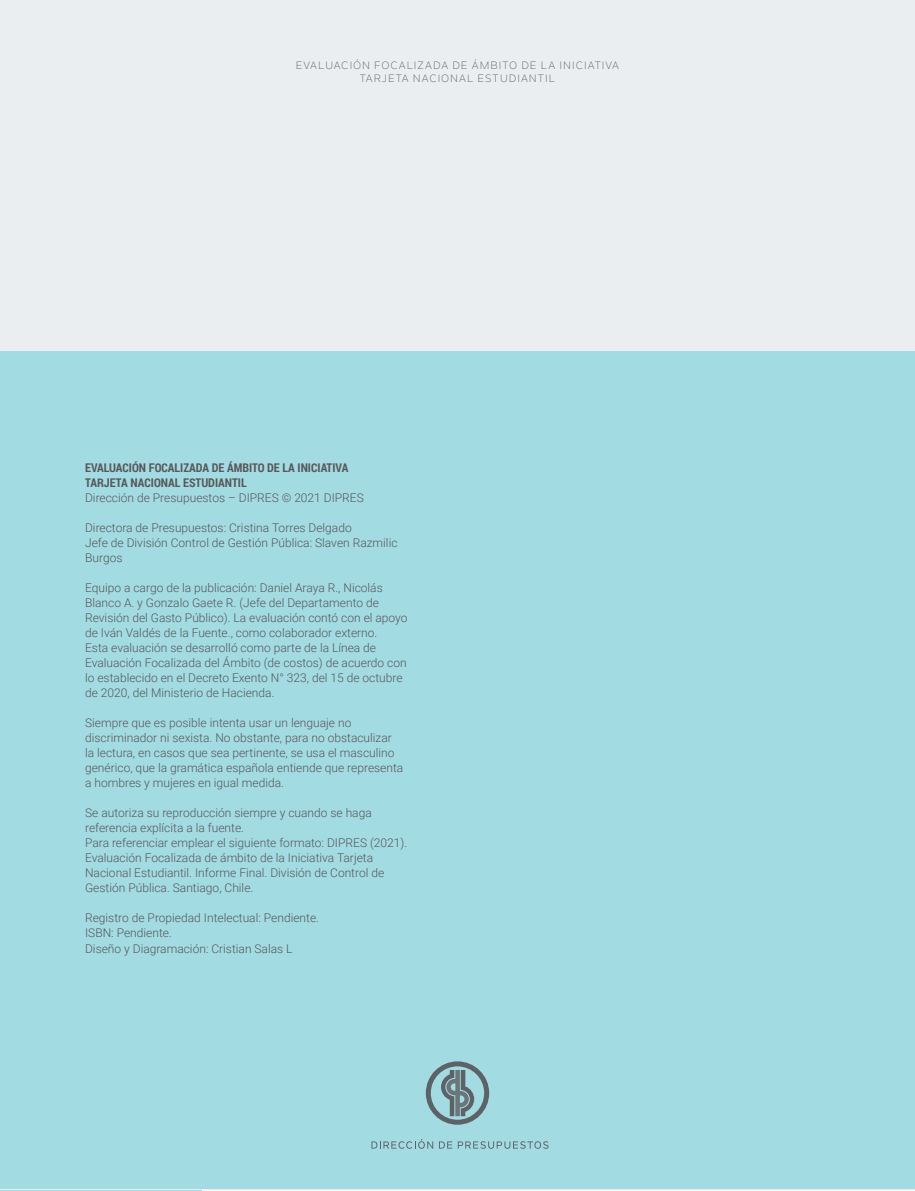
<style>
.page{position:relative;width:915px;height:1191px;background:#fff}
.page>*{position:absolute;margin:0;border:0;box-sizing:border-box;transform-origin:0 0}
.texto_tabla{font:300 12px/15px "Roboto";color:#57585a}
.titulo_tabla{font:700 12px "Roboto Condensed";color:#57585a}
.t1{font:10.5px "Nolan Next";letter-spacing:.1em;color:#57585a}
</style>
<div class="page">
<div style="left:0;top:0;width:914px;height:1189px;background:#ebeef1"></div>
<div style="left:0;top:351px;width:914px;height:838px;background:#a3dbe2"></div>
<svg style="left:371px;top:1139px;width:62px;height:9px"></svg>
<svg style="left:439px;top:1141px;width:109px;height:7px"></svg>
<svg style="left:425px;top:1061px;width:64px;height:63px"></svg>
<hr style="left:914px;top:0;width:1px;height:1189px;background:#ebeef1">
<hr style="left:914px;top:351px;width:1px;height:838px;background:#a3dbe2">
<p class="t1" style="left:296px;top:59px;width:325px">EVALUACIÓN FOCALIZADA DE ÁMBITO DE LA INICIATIVA</p>
<p class="t1" style="left:360px;top:72px;width:196px">TARJETA NACIONAL ESTUDIANTIL</p>
<p class="titulo_tabla" style="left:85px;top:459px;width:265px">EVALUACIÓN FOCALIZADA DE ÁMBITO DE LA INICIATIVA</p>
<p class="titulo_tabla" style="left:85px;top:474px;width:163px">TARJETA NACIONAL ESTUDIANTIL</p>
<p class="texto_tabla" style="left:85px;top:490px;width:280px">Dirección de Presupuestos – DIPRES © 2021 DIPRES</p>
<p class="texto_tabla" style="left:85px;top:520px;width:268px">Directora de Presupuestos: Cristina Torres Delgado</p>
<p class="texto_tabla" style="left:85px;top:535px;width:314px">Jefe de División Control de Gestión Pública: Slaven Razmilic<br>Burgos</p>
<p class="texto_tabla" style="left:85px;top:580px;width:324px">Equipo a cargo de la publicación: Daniel Araya R., Nicolás Blanco A. y Gonzalo Gaete R. (Jefe del Departamento de Revisión del Gasto Público). La evaluación contó con el apoyo de Iván Valdés de la Fuente., como colaborador externo.<br>Esta evaluación se desarrolló como parte de la Línea de Evaluación Focalizada del Ámbito (de costos) de acuerdo con lo establecido en el Decreto Exento N° 323, del 15 de octubre de 2020, del Ministerio de Hacienda.</p>
<p class="texto_tabla" style="left:85px;top:715px;width:320px">Siempre que es posible intenta usar un lenguaje no discriminador ni sexista. No obstante, para no obstaculizar la lectura, en casos que sea pertinente, se usa el masculino genérico, que la gramática española entiende que representa a hombres y mujeres en igual medida.</p>
<p class="texto_tabla" style="left:85px;top:805px;width:288px">Se autoriza su reproducción siempre y cuando se haga referencia explícita a la fuente.</p>
<p class="texto_tabla" style="left:85px;top:835px;width:323px">Para referenciar emplear el siguiente formato: DIPRES (2021).<br>Evaluación Focalizada de ámbito de la Iniciativa Tarjeta Nacional Estudiantil. Informe Final. División de Control de Gestión Pública. Santiago, Chile.</p>
<p class="texto_tabla" style="left:85px;top:910px;width:235px">Registro de Propiedad Intelectual: Pendiente.</p>
<p class="texto_tabla" style="left:85px;top:925px;width:88px">ISBN: Pendiente.</p>
<p class="texto_tabla" style="left:85px;top:940px;width:209px">Diseño y Diagramación: Cristian Salas L</p>
</div>
